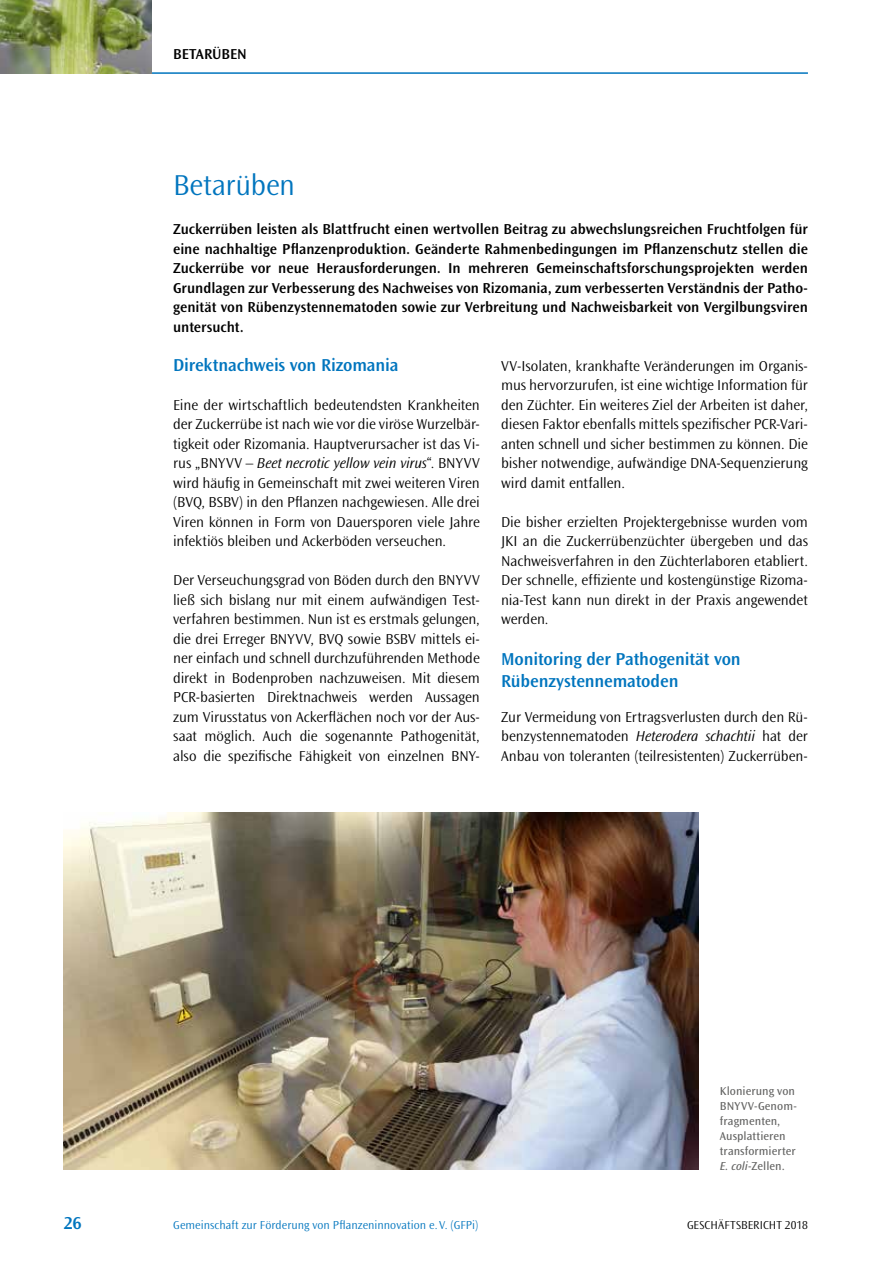
<style>
.page{position:relative;width:893px;height:1263px;background:#fff}
.page>*{position:absolute;margin:0;border:0;box-sizing:border-box;transform-origin:0 0}
.t1{font:300 30px "Ocean Sans";letter-spacing:-.005em;color:#0075be}
.t2{font:600 18px/21.6px "Ocean Sans";letter-spacing:-.01em;color:#0075be}
.t3{font:300 15px/19.5px "Ocean Sans";letter-spacing:-.005em;color:#000;text-align:justify}
.t4{font:600 15px/19.5px "Ocean Sans";color:#000;text-align:justify}
.t5{font:12px/15px "Ocean Sans";letter-spacing:.005em;color:#636362}
.t6{font:300 12px "Ocean Sans";letter-spacing:.005em;color:#0075be}
.t7{font:300 12px "Ocean Sans";letter-spacing:.01em;color:#000}
.s1{font-style:italic}
</style>
<div class="page">
<hr style="left:64px;top:72px;width:744px;height:2px;background:#0075be">
<img style="left:0;top:0;width:152px;height:74px">
<img style="left:64px;top:813px;width:635px;height:357px">
<p class="t4" style="left:173px;top:44px;width:75px">BETARÜBEN</p>
<h1 class="t1" style="left:173px;top:169px;width:124px">Betarüben</h1>
<p class="t4" style="left:173px;top:220px;width:636px">Zuckerrüben leisten als Blattfrucht einen wertvollen Beitrag zu abwechslungsreichen Fruchtfolgen für eine nachhaltige Pflanzenproduktion. Geänderte Rahmenbedingungen im Pflanzenschutz stellen die Zuckerrübe vor neue Herausforderungen. In mehreren Gemeinschaftsforschungsprojekten werden Grundlagen zur Verbesserung des Nachweises von Rizomania, zum verbesserten Verständnis der Patho&shy;genität von Rübenzystennematoden sowie zur Verbreitung und Nachweisbarkeit von Vergilbungsviren untersucht.</p>
<p class="t2" style="left:173px;top:354px;width:227px">Direktnachweis von Rizomania</p>
<p class="t3" style="left:173px;top:395px;width:308px">Eine der wirtschaftlich bedeutendsten Krankheiten der Zuckerrübe ist nach wie vor die viröse Wurzelbär&shy;tigkeit oder Rizomania. Hauptverursacher ist das Vi&shy;rus „BNYVV – <span class="s1">Beet necrotic yellow vein virus</span>“. BNYVV wird häufig in Gemeinschaft mit zwei weiteren Viren (BVQ, BSBV) in den Pflanzen nachgewiesen. Alle drei Viren können in Form von Dauersporen viele Jahre infektiös bleiben und Ackerböden verseuchen.</p>
<p class="t3" style="left:173px;top:571px;width:308px">Der Verseuchungsgrad von Böden durch den BNYVV ließ sich bislang nur mit einem aufwändigen Test&shy;verfahren bestimmen. Nun ist es erstmals gelungen, die drei Erreger BNYVV, BVQ sowie BSBV mittels ei&shy;ner einfach und schnell durchzuführenden Methode direkt in Bodenproben nachzuweisen. Mit diesem PCR-basierten Direktnachweis werden Aussagen zum Virusstatus von Ackerflächen noch vor der Aus&shy;saat möglich. Auch die sogenannte Pathogenität, also die spezifische Fähigkeit von einzelnen BNY-</p>
<p class="t3" style="left:501px;top:356px;width:308px">VV-Isolaten, krankhafte Veränderungen im Organis&shy;mus hervorzurufen, ist eine wichtige Information für den Züchter. Ein weiteres Ziel der Arbeiten ist daher, diesen Faktor ebenfalls mittels spezifischer PCR-Vari&shy;anten schnell und sicher bestimmen zu können. Die bisher notwendige, aufwändige DNA-Sequenzierung wird damit entfallen.</p>
<p class="t3" style="left:501px;top:512px;width:308px">Die bisher erzielten Projektergebnisse wurden vom JKI an die Zuckerrübenzüchter übergeben und das Nachweisverfahren in den Züchterlaboren etabliert.<br>Der schnelle, effiziente und kostengünstige Rizoma&shy;nia-Test kann nun direkt in der Praxis angewendet werden.</p>
<p class="t2" style="left:501px;top:649px;width:241px">Monitoring der Pathogenität von<br>Rübenzystennematoden</p>
<p class="t3" style="left:501px;top:707px;width:308px">Zur Vermeidung von Ertragsverlusten durch den Rü&shy;benzystennematoden <span class="s1">Heterodera schachtii</span> hat der Anbau von toleranten (teilresistenten) Zuckerrüben-</p>
<p class="t5" style="left:720px;top:1083px;width:78px">Klonierung von<br>BNYVV-Genom&shy;fragmenten,<br>Ausplattieren transformierter<br><span class="s1">E. coli</span>-Zellen.</p>
<p class="t2" style="left:64px;top:1212px;width:19px">26</p>
<p class="t6" style="left:173px;top:1218px;width:306px">Gemeinschaft zur Förderung von Pflanzeninnovation e.V. (GFPi)</p>
<p class="t7" style="left:687px;top:1218px;width:122px">GESCHÄFTSBERICHT 2018</p>
</div>
